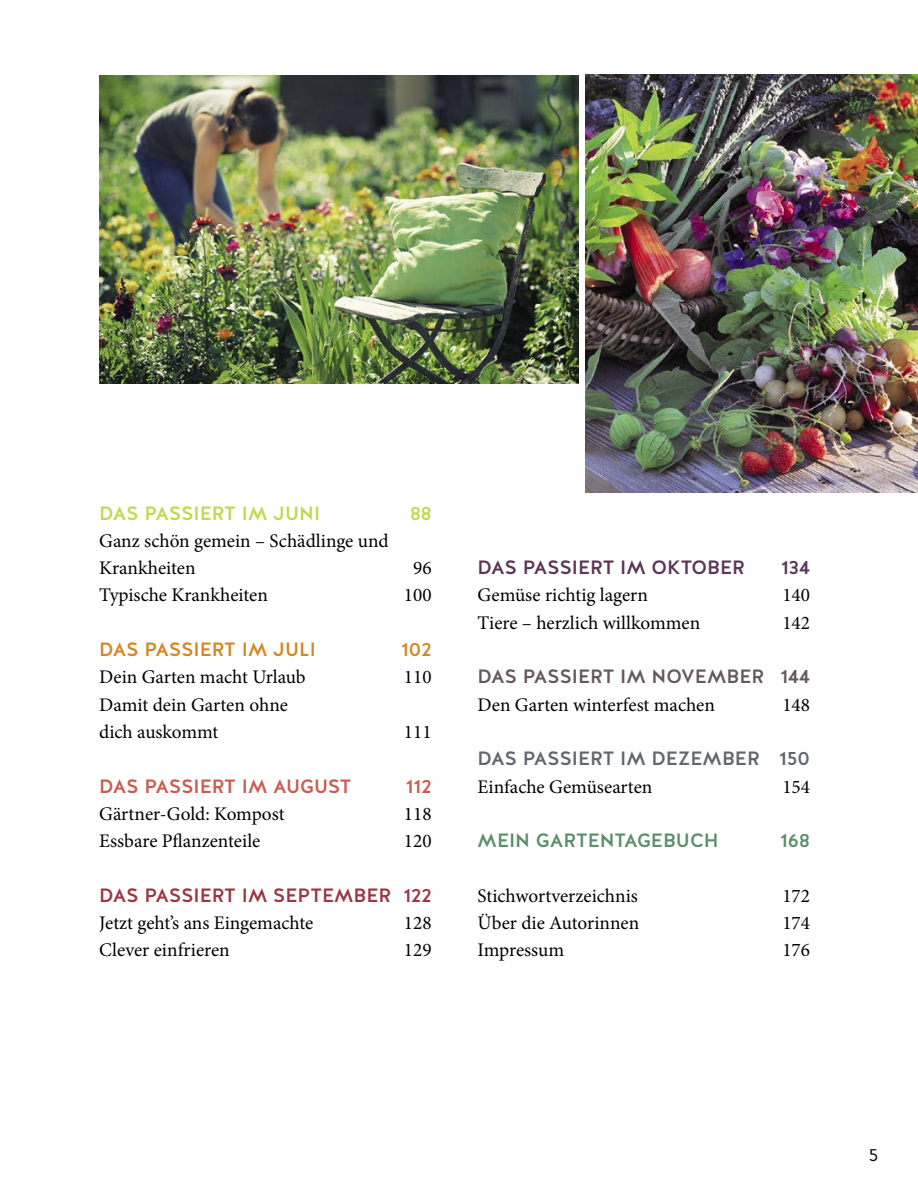
<style>
.page{position:relative;width:918px;height:1201px;background:#fff}
.page>*{position:absolute;margin:0;border:0;box-sizing:border-box;transform-origin:0 0}
.t1{font:19.25px/27.3px "Minion Pro";color:#000}
.t2{font:500 19.25px "Halis GR";color:#9b3742}
.t3{font:500 19.25px "Halis GR";color:#67585a}
.t4{font:500 19.25px "Halis GR";color:#5f686f}
.t5{font:500 19.25px "Halis GR";color:#5c3559}
.t6{font:500 19.25px "Halis GR";color:#cb5b4f}
.t7{font:500 19.25px "Halis GR";color:#5a906a}
.t8{font:500 19.25px "Halis GR";color:#d48825}
.t9{font:500 19.25px "Halis GR";color:#c1d94f}
.t10{font:17.5px "Halis GR";color:#000}
</style>
<div class="page">
<img style="left:585px;top:75px;width:333px;height:417px">
<img style="left:99px;top:75px;width:479px;height:308px">
<p class="t9" style="left:99px;top:501px;width:223px">DAS PASSIERT IM JUNI</p>
<p class="t9" style="left:410px;top:501px;width:23px">88</p>
<p class="t1" style="left:99px;top:528px;width:291px">Ganz schön gemein – Schädlinge und<br>Krankheiten</p>
<p class="t1" style="left:413px;top:555px;width:20px">96</p>
<p class="t1" style="left:99px;top:582px;width:170px">Typische Krankheiten</p>
<p class="t1" style="left:404px;top:582px;width:29px">100</p>
<p class="t8" style="left:99px;top:638px;width:218px">DAS PASSIERT IM JULI</p>
<p class="t8" style="left:401px;top:638px;width:32px">102</p>
<p class="t1" style="left:99px;top:664px;width:208px">Dein Garten macht Urlaub</p>
<p class="t1" style="left:404px;top:664px;width:29px">110</p>
<p class="t1" style="left:99px;top:692px;width:190px">Damit dein Garten ohne dich auskommt</p>
<p class="t1" style="left:404px;top:719px;width:29px">111</p>
<p class="t6" style="left:99px;top:774px;width:254px">DAS PASSIERT IM AUGUST</p>
<p class="t6" style="left:406px;top:774px;width:27px">112</p>
<p class="t1" style="left:99px;top:801px;width:187px">Gärtner-Gold: Kompost</p>
<p class="t1" style="left:404px;top:801px;width:29px">118</p>
<p class="t1" style="left:99px;top:828px;width:163px">Essbare Pflanzenteile</p>
<p class="t1" style="left:404px;top:828px;width:29px">120</p>
<p class="t2" style="left:99px;top:883px;width:334px">DAS PASSIERT IM SEPTEMBER 122</p>
<p class="t1" style="left:99px;top:910px;width:216px">Jetzt geht’s ans Eingemachte</p>
<p class="t1" style="left:404px;top:910px;width:29px">128</p>
<p class="t1" style="left:99px;top:937px;width:132px">Clever einfrieren</p>
<p class="t1" style="left:404px;top:937px;width:29px">129</p>
<p class="t5" style="left:477px;top:556px;width:269px">DAS PASSIERT IM OKTOBER</p>
<p class="t5" style="left:781px;top:556px;width:30px">134</p>
<p class="t1" style="left:477px;top:582px;width:172px">Gemüse richtig lagern</p>
<p class="t1" style="left:782px;top:582px;width:29px">140</p>
<p class="t1" style="left:477px;top:610px;width:224px">Tiere – herzlich willkommen</p>
<p class="t1" style="left:782px;top:610px;width:29px">142</p>
<p class="t3" style="left:477px;top:665px;width:334px">DAS PASSIERT IM NOVEMBER 144</p>
<p class="t1" style="left:477px;top:691px;width:239px">Den Garten winterfest machen</p>
<p class="t1" style="left:782px;top:691px;width:29px">148</p>
<p class="t4" style="left:477px;top:747px;width:334px">DAS PASSIERT IM DEZEMBER 150</p>
<p class="t1" style="left:477px;top:773px;width:176px">Einfache Gemüsearten</p>
<p class="t1" style="left:782px;top:773px;width:29px">154</p>
<p class="t7" style="left:477px;top:829px;width:243px">MEIN GARTENTAGEBUCH</p>
<p class="t7" style="left:780px;top:829px;width:31px">168</p>
<p class="t1" style="left:477px;top:882px;width:162px">Stichwortverzeichnis</p>
<p class="t1" style="left:782px;top:882px;width:29px">172</p>
<p class="t1" style="left:477px;top:910px;width:163px">Über die Autorinnen</p>
<p class="t1" style="left:782px;top:910px;width:29px">174</p>
<p class="t1" style="left:477px;top:937px;width:88px">Impressum</p>
<p class="t1" style="left:782px;top:937px;width:29px">176</p>
<p class="t10" style="left:869px;top:1145px;width:11px">5</p>
</div>
